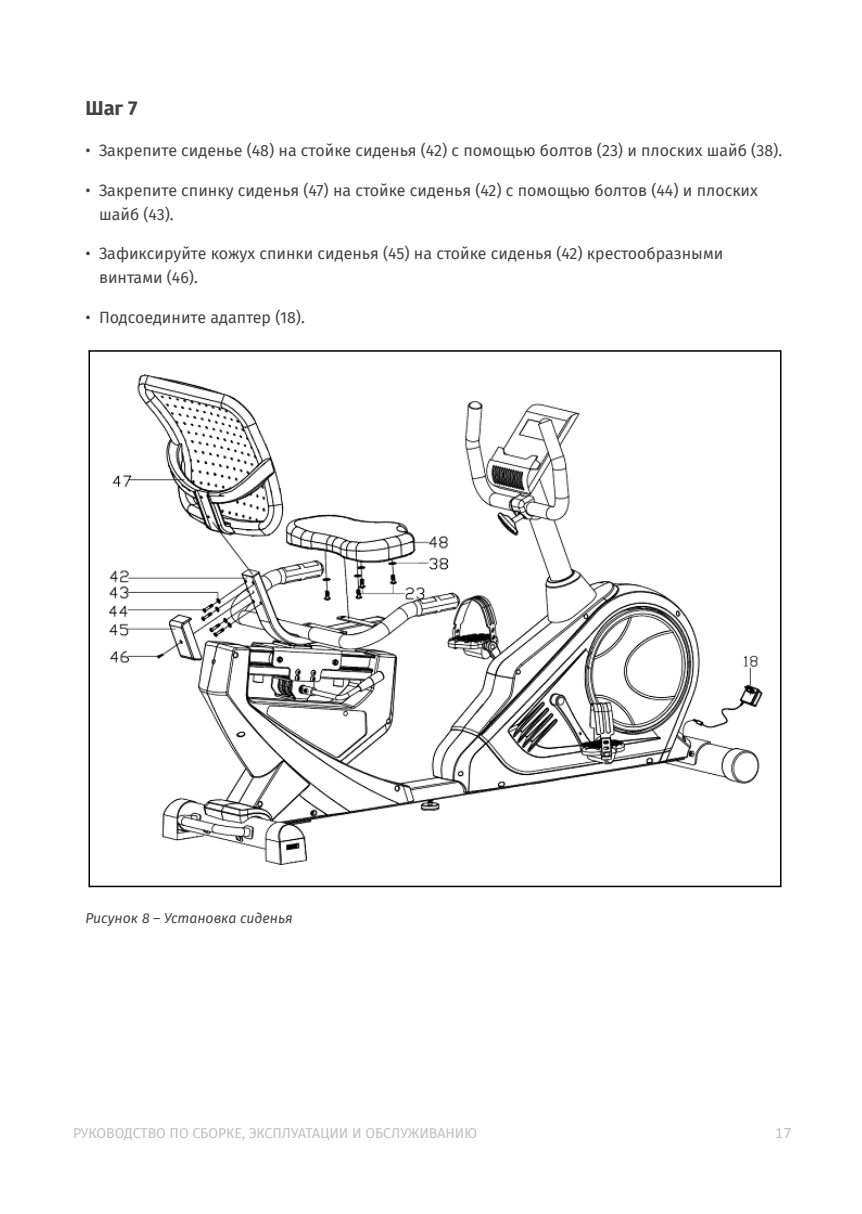
<style>
.page{position:relative;width:862px;height:1214px;background:#fff}
.page>*{position:absolute;margin:0;border:0;box-sizing:border-box;transform-origin:0 0}
.t1{font:700 20px "Fira Sans";color:#434343}
.t2{font:16px/23.6px "Fira Sans";color:#434343}
.t3{font:16px "Calibri";color:#bfbfbf}
.t4{font:14px "Fira Sans";color:#bfbfbf}
.t5{font:italic 14px "Fira Sans";color:#434343}
</style>
<div class="page">
<img style="left:109px;top:374px;width:654px;height:490px">
<hr style="left:88px;top:350px;width:693px;height:2px;background:#000">
<hr style="left:780px;top:350px;width:2px;height:536px;background:#000">
<hr style="left:89px;top:886px;width:693px;height:1px;background:#000">
<hr style="left:88px;top:351px;width:2px;height:536px;background:#000">
<p class="t1" style="left:86px;top:96px;width:53px">Шаг 7</p>
<p class="t2" style="left:86px;top:139px;width:698px">• Закрепите сиденье (48) на стойке сиденья (42) с помощью болтов (23) и плоских шайб (38).</p>
<p class="t2" style="left:99px;top:179px;width:660px;text-indent:-14px">• Закрепите спинку сиденья (47) на стойке сиденья (42) с помощью болтов (44) и плоских шайб (43).</p>
<p class="t2" style="left:99px;top:242px;width:626px;text-indent:-14px">• Зафиксируйте кожух спинки сиденья (45) на стойке сиденья (42) крестообразными винтами (46).</p>
<p class="t2" style="left:86px;top:305px;width:221px">• Подсоедините адаптер (18).</p>
<p class="t5" style="left:86px;top:910px;width:209px">Рисунок 8 – Установка сиденья</p>
<p class="t4" style="left:73px;top:1124px;width:405px">РУКОВОДСТВО ПО СБОРКЕ, ЭКСПЛУАТАЦИИ И ОБСЛУЖИВАНИЮ</p>
<p class="t3" style="left:775px;top:1126px;width:18px">17</p>
</div>
